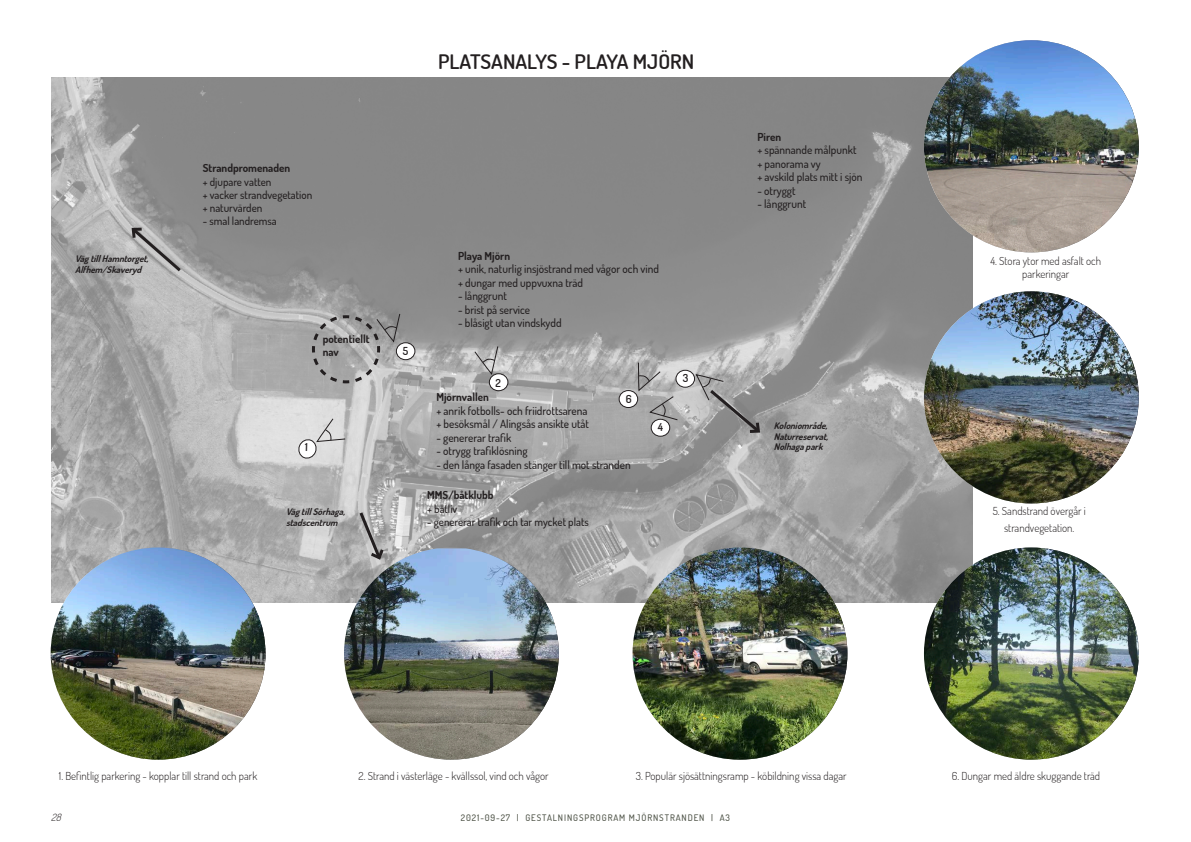
<style>
.page{position:relative;width:1191px;height:842px;background:#fff}
.page>*{position:absolute;margin:0;border:0;box-sizing:border-box;transform-origin:0 0}
.BILDTEXT_under_bild{font:600 20px "Dosis";color:#231f20;scale:1.05 1}
.Adv_disadv{font:500 11.2px "Dosis";color:#231f20}
.BILDTEXT_under_bild-2{font:300 11px/13.2px "Dosis";color:#231f20;text-align:center}
.BILDTEXT_under_bild-3{font:500 11px "Dosis";color:#231f20}
.BILDTEXT_under_bild-4{font:700 11px "Dosis";color:#231f20}
.other{font:700 11px "Dosis";color:#231f20}
.other-2{font:600 11px "Dosis";color:#231f20}
.t1{font:italic 300 10px "Dosis";color:#231f20}
.Directions{font:italic 700 9.1px/10.9px "Dosis";color:#231f20}
.t2{font:500 9px "Dosis";letter-spacing:.1em;color:#4f5448}
</style>
<div class="page">
<img style="left:52px;top:77px;width:920px;height:525px">
<img style="left:924px;top:40px;width:214px;height:212px">
<img style="left:924px;top:291px;width:214px;height:212px">
<img style="left:924px;top:547px;width:214px;height:213px">
<img style="left:632px;top:547px;width:215px;height:213px">
<img style="left:344px;top:548px;width:215px;height:212px">
<img style="left:51px;top:547px;width:214px;height:213px">
<div style="left:676px;top:370px;width:18px;height:17px;background:#fff;border-radius:50%"></div>
<div style="left:675px;top:370px;width:20px;height:17px;border:1px solid #231f20;border-radius:50%"></div>
<svg style="left:473px;top:345px;width:26px;height:38px"></svg>
<div style="left:489px;top:374px;width:19px;height:17px;background:#fff;border-radius:50%"></div>
<div style="left:489px;top:373px;width:19px;height:18px;border:1px solid #231f20;border-radius:50%"></div>
<div style="left:619px;top:391px;width:18px;height:16px;background:#fff;border-radius:50%"></div>
<div style="left:619px;top:390px;width:19px;height:18px;border:1px solid #231f20;border-radius:50%"></div>
<svg style="left:637px;top:362px;width:41px;height:59px;background:#ababab"></svg>
<div style="left:651px;top:419px;width:19px;height:17px;background:#fff;border-radius:50%"></div>
<div style="left:651px;top:419px;width:19px;height:17px;border:1px solid #231f20;border-radius:50%"></div>
<div style="left:396px;top:343px;width:19px;height:17px;background:#fff;border-radius:50%"></div>
<div style="left:396px;top:342px;width:19px;height:18px;border:1px solid #231f20;border-radius:50%"></div>
<svg style="left:357px;top:509px;width:29px;height:53px;background:#a6a5a5"></svg>
<svg style="left:695px;top:370px;width:67px;height:65px;background:#999"></svg>
<svg style="left:129px;top:225px;width:55px;height:49px;background:#a7a6a6"></svg>
<svg style="left:310px;top:313px;width:91px;height:72px;background:#a4a4a4"></svg>
<svg style="left:298px;top:417px;width:48px;height:43px;background:#d4d4d4"></svg>
<p class="Directions" style="left:75px;top:253px;width:78px">VägtillHamntorget,<br>Alfhem/Skaveryd</p>
<p class="BILDTEXT_under_bild" style="left:438px;top:47px;width:245px">PLATSANALYS - PLAYA MJÖRN</p>
<p class="BILDTEXT_under_bild-4" style="left:203px;top:161px;width:89px">Strandpromenaden</p>
<p class="BILDTEXT_under_bild-3" style="left:203px;top:174px;width:70px">+ djupare vatten</p>
<p class="BILDTEXT_under_bild-3" style="left:203px;top:187px;width:111px">+ vacker strandvegetation</p>
<p class="BILDTEXT_under_bild-3" style="left:203px;top:200px;width:61px">+ naturvärden</p>
<p class="BILDTEXT_under_bild-3" style="left:203px;top:214px;width:75px">- smal landremsa</p>
<p class="other" style="left:323px;top:331px;width:48px">potentiellt</p>
<p class="other" style="left:323px;top:345px;width:18px">nav</p>
<p class="Directions" style="left:286px;top:506px;width:63px">VägtillSörhaga, stadscentrum</p>
<p class="other-2" style="left:403px;top:343px;width:7px">5</p>
<p class="BILDTEXT_under_bild-4" style="left:458px;top:248px;width:54px">Playa Mjörn</p>
<p class="Adv_disadv" style="left:458px;top:262px;width:202px">+ unik, naturlig insjöstrand med vågor och vind</p>
<p class="Adv_disadv" style="left:458px;top:275px;width:126px">+ dungar med uppvuxna träd</p>
<p class="Adv_disadv" style="left:458px;top:289px;width:50px">- långgrunt</p>
<p class="Adv_disadv" style="left:458px;top:302px;width:73px">- brist på service</p>
<p class="Adv_disadv" style="left:458px;top:316px;width:105px">- blåsigt utan vindskydd</p>
<p class="other-2" style="left:495px;top:375px;width:7px">2</p>
<p class="BILDTEXT_under_bild-4" style="left:436px;top:390px;width:54px">Mjörnvallen</p>
<p class="Adv_disadv" style="left:436px;top:403px;width:153px">+ anrik fotbolls- och friidrottsarena</p>
<p class="Adv_disadv" style="left:436px;top:417px;width:154px">+ besöksmål / Alingsås ansikte utåt</p>
<p class="Adv_disadv" style="left:436px;top:430px;width:76px">- genererar trafik</p>
<p class="Adv_disadv" style="left:436px;top:444px;width:93px">- otrygg trafiklösning</p>
<p class="Adv_disadv" style="left:436px;top:457px;width:196px">- den långa fasaden stänger till mot stranden</p>
<p class="other-2" style="left:626px;top:391px;width:7px">6</p>
<p class="BILDTEXT_under_bild-4" style="left:427px;top:488px;width:68px">MMS/båtklubb</p>
<p class="BILDTEXT_under_bild-3" style="left:427px;top:501px;width:32px">+ båtliv</p>
<p class="BILDTEXT_under_bild-3" style="left:427px;top:514px;width:163px">- genererar trafik och tar mycket plats</p>
<p class="other-2" style="left:658px;top:419px;width:7px">4</p>
<p class="other-2" style="left:683px;top:371px;width:7px">3</p>
<p class="BILDTEXT_under_bild-4" style="left:757px;top:129px;width:25px">Piren</p>
<p class="Adv_disadv" style="left:757px;top:142px;width:101px">+ spännande målpunkt</p>
<p class="Adv_disadv" style="left:757px;top:156px;width:65px">+ panorama vy</p>
<p class="Adv_disadv" style="left:757px;top:169px;width:106px">+ avskild plats mitt i sjön</p>
<p class="Adv_disadv" style="left:757px;top:183px;width:40px">- otryggt</p>
<p class="Adv_disadv" style="left:757px;top:196px;width:50px">- långgrunt</p>
<p class="Directions" style="left:774px;top:419px;width:59px">Koloniområde,<br>Naturreservat,</p>
<p class="Directions" style="left:774px;top:441px;width:53px">Nolhagapark</p>
<p class="BILDTEXT_under_bild-2" style="left:990px;top:253px;width:112px">4. Stora ytor med asfalt och parkeringar</p>
<p class="BILDTEXT_under_bild-2" style="left:992px;top:502px;width:94px;line-height:16.8px">5. Sandstrand övergår i strandvegetation.</p>
<p class="BILDTEXT_under_bild-2" style="left:59px;top:769px;width:200px">1. Befintlig parkering - kopplar till strand och park</p>
<p class="BILDTEXT_under_bild-2" style="left:358px;top:769px;width:192px">2. Strand i västerläge - kvällssol, vind och vågor</p>
<p class="BILDTEXT_under_bild-2" style="left:636px;top:769px;width:212px">3. Populär sjösättningsramp - köbildning vissa dagar</p>
<p class="t1" style="left:51px;top:810px;width:15px">28</p>
<p class="t2" style="left:461px;top:811px;width:271px">2021-09-27 | GESTALNINGSPROGRAM MJÖRNSTRANDEN | A3</p>
<p class="BILDTEXT_under_bild-2" style="left:952px;top:769px;width:150px">6. Dungar med äldre skuggande träd</p>
</div>
